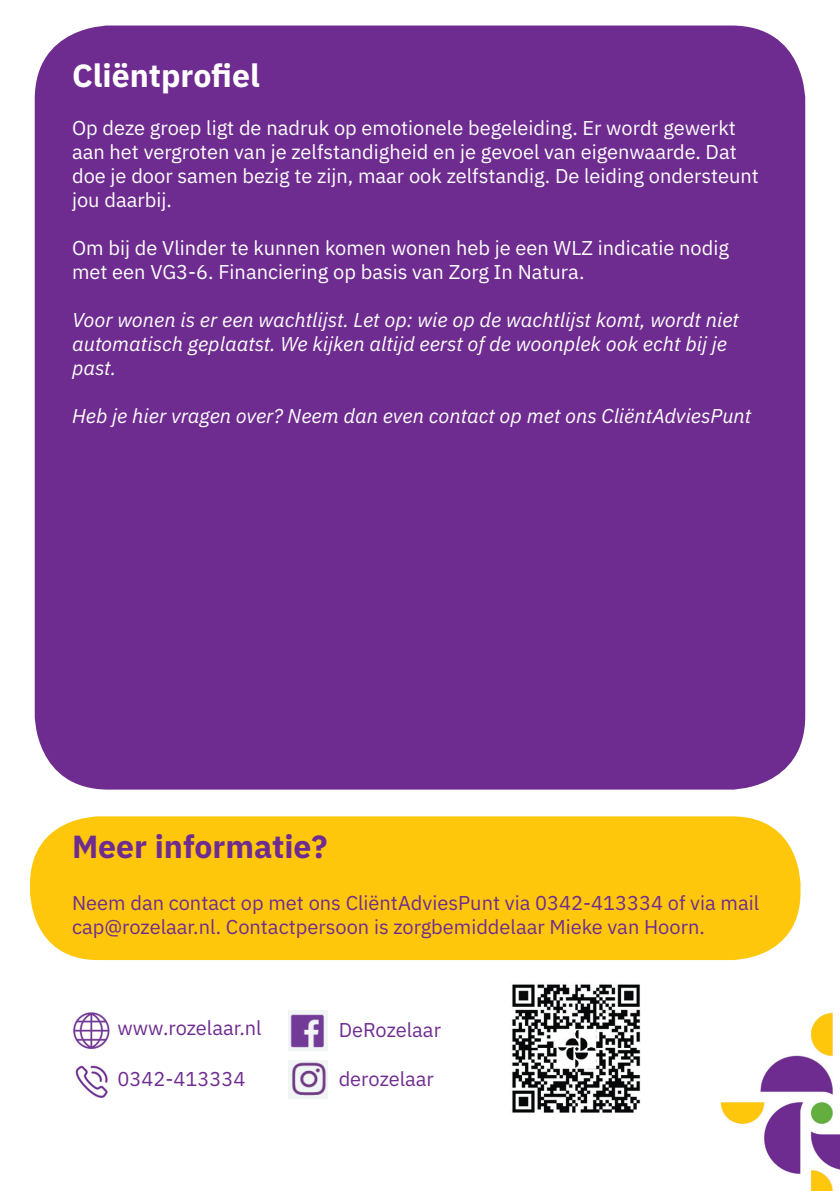
<style>
.page{position:relative;width:840px;height:1191px;background:#fff}
.page>*{position:absolute;margin:0;border:0;box-sizing:border-box;transform-origin:0 0}
.t1{font:700 32px "IBM Plex Sans";color:#6f2c90}
.t2{font:700 32px "IBM Plex Sans";color:#fff}
.t3{font:20px/24px "IBM Plex Sans";color:#fff}
.t4{font:italic 20px/24px "IBM Plex Sans";color:#fff}
.t5{font:20px/24px "IBM Plex Sans";color:#6f2c90}
</style>
<div class="page">
<div style="left:35px;top:26px;width:769px;height:763px;background:#6f2c90;border-radius:74px"></div>
<div style="left:30px;top:816px;width:770px;height:144px;background:#fec70c;border-radius:68px"></div>
<img style="left:288px;top:1010px;width:39px;height:40px">
<img style="left:288px;top:1060px;width:39px;height:38px">
<img style="left:73px;top:1012px;width:37px;height:36px">
<img style="left:75px;top:1065px;width:33px;height:33px">
<img style="left:720px;top:1012px;width:119px;height:179px">
<img style="left:512px;top:984px;width:129px;height:129px">
<h1 class="t2" style="left:72px;top:51px;width:189px">Cliëntprofiel</h1>
<p class="t3" style="left:72px;top:115px;width:687px">Op deze groep ligt de nadruk op emotionele begeleiding. Er wordt gewerkt aan het vergroten van je zelfstandigheid en je gevoel van eigenwaarde. Dat doe je door samen bezig te zijn, maar ook zelfstandig. De leiding ondersteunt jou daarbij.</p>
<p class="t3" style="left:72px;top:235px;width:658px">Om bij de Vlinder te kunnen komen wonen heb je een WLZ indicatie nodig met een VG3-6. Financiering op basis van Zorg In Natura.</p>
<p class="t4" style="left:72px;top:307px;width:668px">Voor wonen is er een wachtlijst. Let op: wie op de wachtlijst komt, wordt niet automatisch geplaatst. We kijken altijd eerst of de woonplek ook echt bij je past.</p>
<p class="t4" style="left:72px;top:403px;width:680px">Heb je hier vragen over? Neem dan even contact op met ons CliëntAdviesPunt</p>
<h1 class="t1" style="left:72px;top:821px;width:257px">Meer informatie?</h1>
<p class="t5" style="left:72px;top:889px;width:688px">Neem dan contact op met ons CliëntAdviesPunt via 0342-413334 of via mail cap@rozelaar.nl. Contactpersoon is zorgbemiddelaar Mieke van Hoorn.</p>
<p class="t5" style="left:117px;top:1014px;width:146px">www.rozelaar.nl</p>
<p class="t5" style="left:117px;top:1065px;width:129px">0342-413334</p>
<p class="t5" style="left:338px;top:1015px;width:104px">DeRozelaar</p>
<p class="t5" style="left:338px;top:1065px;width:97px">derozelaar</p>
</div>
